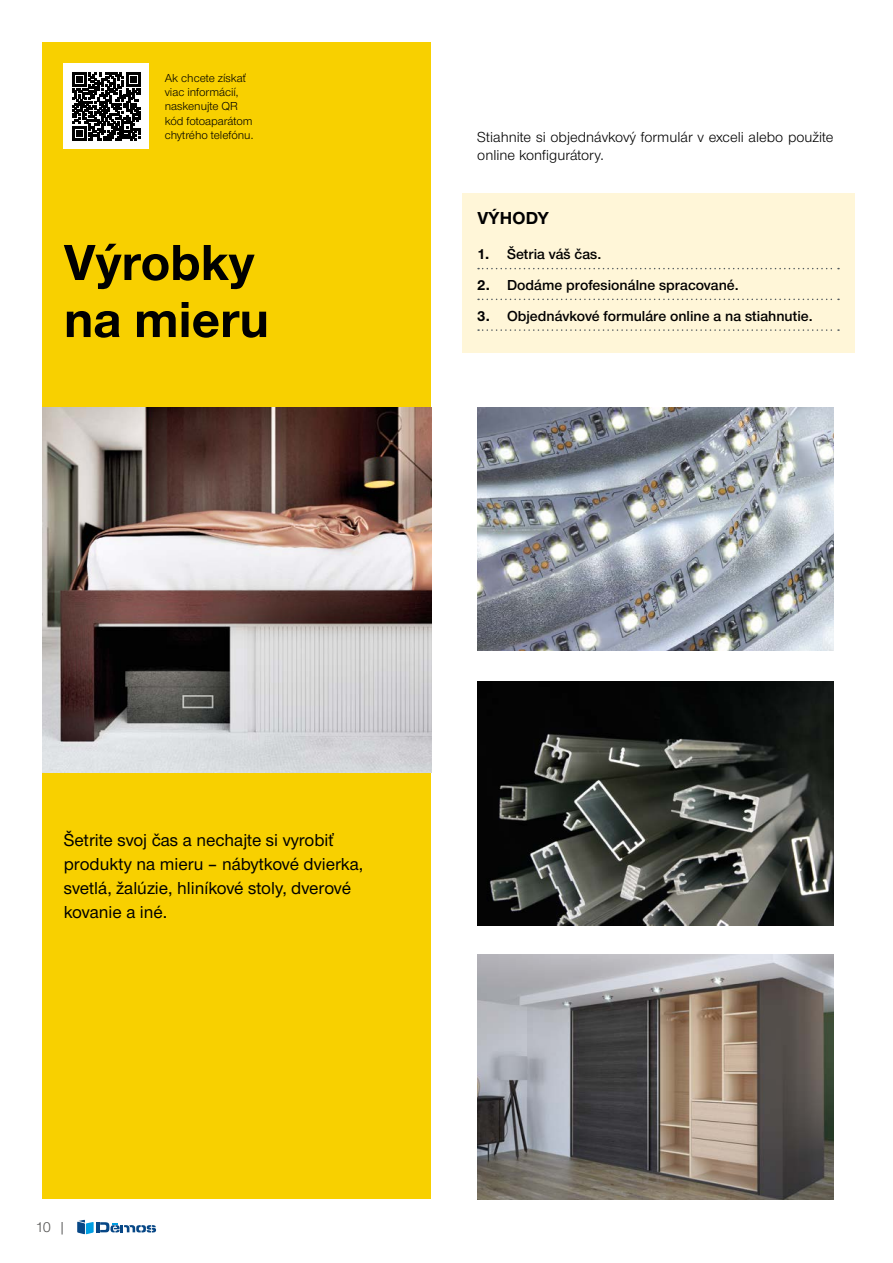
<style>
.page{position:relative;width:893px;height:1263px;background:#fff}
.page>*{position:absolute;margin:0;border:0;box-sizing:border-box;transform-origin:0 0}
.t1{font:700 52.5px/57px "Nimbus Sans Novus TOT";color:#000}
.t2{font:500 18px/24px "Nimbus Sans Novus TOT";color:#000}
.t3{font:700 18px "Nimbus Sans Novus TOT";letter-spacing:.015em;color:#000}
.t4{font:15px "Nimbus Sans Novus TOT Sem Bol";color:#000}
.t5{font:15px/18px "Nimbus Sans Novus TOT";color:#000}
.t6{font:15px "Nimbus Sans Novus TOT";color:#575756}
.t7{font:12px/14.4px "Nimbus Sans Novus TOT";color:#000}
.s1{font-family:"Nimbus Sans Novus TOT";font-weight:700}
</style>
<div class="page">
<div style="left:43px;top:43px;width:388px;height:1156px;background:#f8d000"></div>
<div style="left:462px;top:194px;width:393px;height:159px;background:#fff6d8"></div>
<img style="left:43px;top:407px;width:388px;height:365px">
<div style="left:64px;top:64px;width:85px;height:85px;background:#fff"></div>
<svg style="left:72px;top:72px;width:69px;height:69px"></svg>
<svg style="left:478px;top:268px;width:361px;height:1px"></svg>
<svg style="left:478px;top:299px;width:361px;height:1px"></svg>
<svg style="left:478px;top:329px;width:361px;height:2px"></svg>
<img style="left:477px;top:407px;width:356px;height:244px">
<img style="left:477px;top:955px;width:356px;height:244px">
<img style="left:477px;top:682px;width:356px;height:243px">
<svg style="left:77px;top:1220px;width:79px;height:14px"></svg>
<p class="t7" style="left:165px;top:70px;width:90px">Ak chcete získať viac informácií, naskenujte QR kód fotoaparátom chytrého telefónu.</p>
<h1 class="t1" style="left:64px;top:234px;width:207px">Výrobky na mieru</h1>
<p class="t5" style="left:477px;top:128px;width:358px">Stiahnite si objednávkový formulár v exceli alebo použite online konfigurátory.</p>
<p class="t3" style="left:477px;top:208px;width:73px">VÝHODY</p>
<p class="t4" style="left:477px;top:246px;width:126px"><span class="s1">1.</span> Šetria váš čas.</p>
<p class="t4" style="left:477px;top:276px;width:263px"><span class="s1">2.</span> Dodáme profesionálne spracované.</p>
<p class="t4" style="left:477px;top:307px;width:337px"><span class="s1">3.</span> Objednávkové formuláre online a na stiahnutie.</p>
<p class="t2" style="left:64px;top:828px;width:301px">Šetrite svoj čas a nechajte si vyrobiť produkty na mieru – nábytkové dvierka, svetlá, žalúzie, hliníkové stoly, dverové kovanie a iné.</p>
<p class="t6" style="left:35px;top:1218px;width:32px">10 |</p>
</div>
